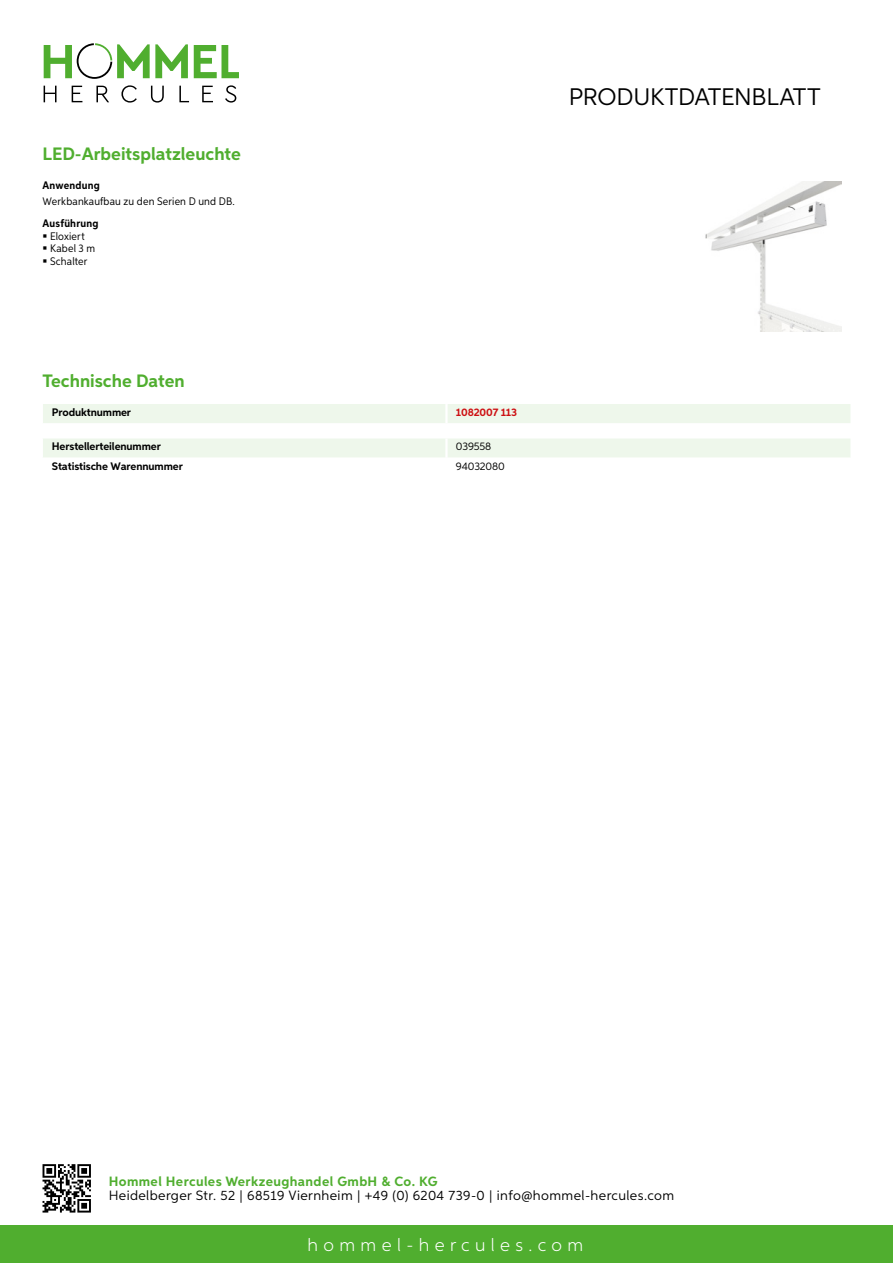
<style>
.page{position:relative;width:893px;height:1263px;background:#fff}
.page>*{position:absolute;margin:0;border:0;box-sizing:border-box;transform-origin:0 0}
.t1{font:24px "Aspira";letter-spacing:-.01em;color:#000}
.t2{font:700 18px "Aspira";color:#50ae2f}
.t3{font:300 18px "Aspira";letter-spacing:.3em;color:#fff}
.t4{font:13.5px "Aspira";letter-spacing:.03em;color:#000}
.t5{font:700 13.5px "Aspira";letter-spacing:.03em;color:#50ae2f}
.t6{font:700 10.95px "Aspira";letter-spacing:-.01em;color:#000}
.t7{font:10.95px/12.8px "Aspira Nar";letter-spacing:.015em;color:#000}
.t8{font:700 10.95px "Aspira Nar";letter-spacing:.02em;color:#000}
.t9{font:10.95px "Aspira";letter-spacing:-.01em;color:#000}
.t10{font:700 10.95px "Aspira";letter-spacing:-.01em;color:#cd1013}
</style>
<div class="page">
<div style="left:0;top:1226px;width:893px;height:37px;background:#50ae2f"></div>
<svg style="left:43px;top:1164px;width:48px;height:48px"></svg>
<svg style="left:194px;top:45px;width:45px;height:33px"></svg>
<svg style="left:44px;top:43px;width:144px;height:36px"></svg>
<svg style="left:44px;top:86px;width:13px;height:16px"></svg>
<svg style="left:72px;top:86px;width:10px;height:16px"></svg>
<svg style="left:96px;top:86px;width:13px;height:16px"></svg>
<svg style="left:121px;top:85px;width:16px;height:18px"></svg>
<svg style="left:151px;top:86px;width:13px;height:17px"></svg>
<svg style="left:179px;top:86px;width:10px;height:16px"></svg>
<svg style="left:202px;top:86px;width:11px;height:16px"></svg>
<svg style="left:225px;top:85px;width:11px;height:18px"></svg>
<div style="left:43px;top:404px;width:807px;height:19px;background:#eef7eb"></div>
<hr style="left:445px;top:404px;width:3px;height:19px;background:#fff">
<div style="left:43px;top:439px;width:807px;height:18px;background:#eef7eb"></div>
<img style="left:705px;top:181px;width:137px;height:150px">
<h2 class="t2" style="left:43px;top:142px;width:200px">LED-Arbeitsplatzleuchte</h2>
<p class="t8" style="left:43px;top:179px;width:59px">Anwendung</p>
<p class="t7" style="left:43px;top:194px;width:194px">Werkbankaufbau zu den Serien D und DB.</p>
<p class="t8" style="left:43px;top:216px;width:58px">Ausführung</p>
<p class="t7" style="left:50px;top:229px;width:47px">Eloxiert<br>Kabel 3 m<br>Schalter</p>
<h2 class="t2" style="left:43px;top:370px;width:144px">Technische Daten</h2>
<p class="t6" style="left:52px;top:405px;width:81px">Produktnummer</p>
<p class="t10" style="left:456px;top:405px;width:63px">1082007 113</p>
<p class="t6" style="left:52px;top:440px;width:111px">Herstellerteilenummer</p>
<p class="t9" style="left:456px;top:440px;width:37px">039558</p>
<p class="t6" style="left:52px;top:459px;width:132px">Statistische Warennummer</p>
<p class="t9" style="left:456px;top:459px;width:51px">94032080</p>
<h1 class="t1" style="left:569px;top:82px;width:253px">Produktdatenblatt</h1>
<p class="t5" style="left:109px;top:1172px;width:330px">Hommel Hercules Werkzeughandel GmbH &amp; Co. KG</p>
<p class="t4" style="left:109px;top:1187px;width:567px">Heidelberger Str. 52 | 68519 Viernheim | +49 (0) 6204 739-0 | info@hommel-hercules.com</p>
<h2 class="t3" style="left:307px;top:1234px;width:277px">hommel-hercules.com</h2>
</div>
